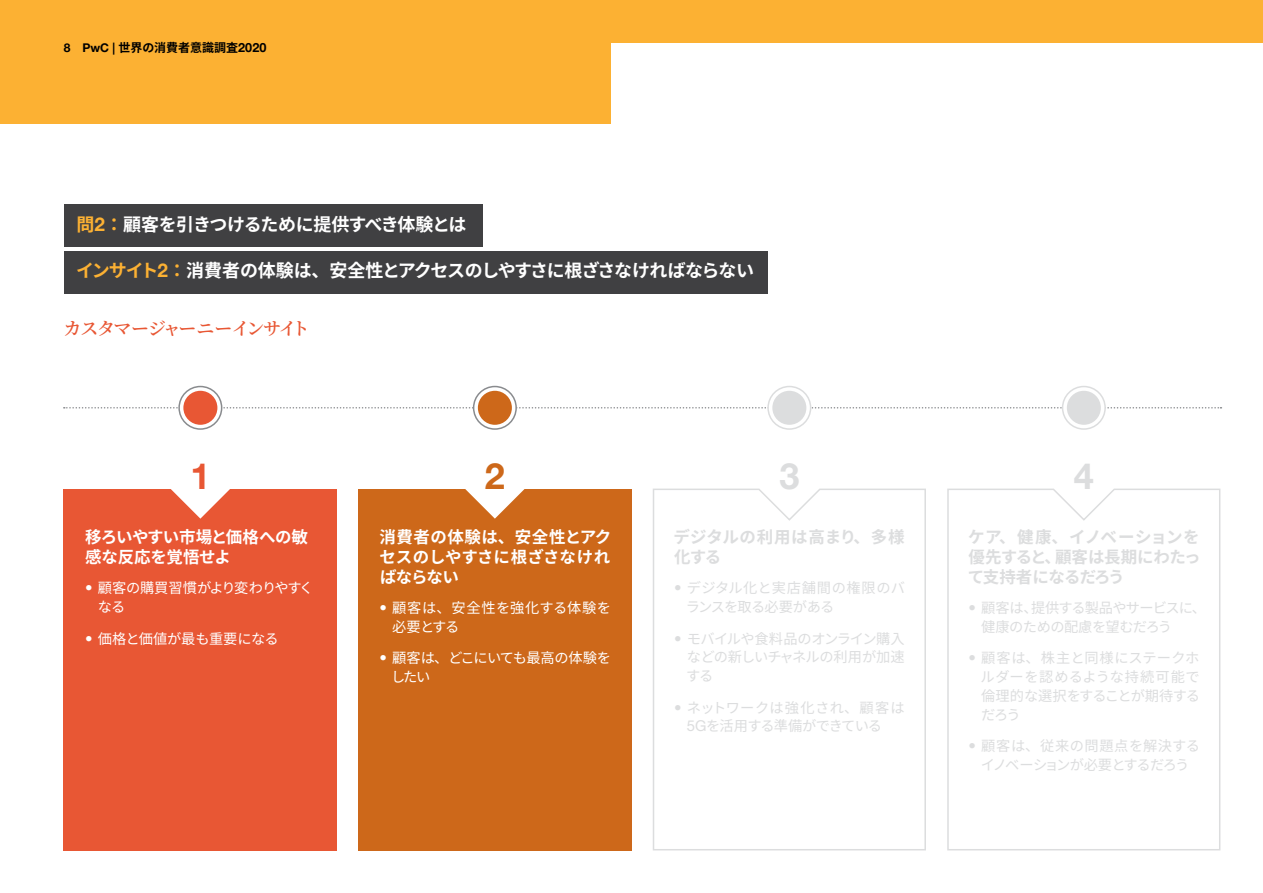
<style>
.page{position:relative;width:1263px;height:893px;background:#fff}
.page>*{position:absolute;margin:0;border:0;box-sizing:border-box;transform-origin:0 0}
.t1{font:700 36px "Helvetica Neue LT Pro";color:#dcddde}
.t2{font:700 36px "Helvetica Neue LT Pro";color:#e85734}
.t3{font:700 36px "Helvetica Neue LT Pro";color:#cd681a}
.t4{font:700 18px "Noto Sans CJ Kjp";letter-spacing:-.05em;color:#fff}
.t5{font:600 18px "Noto Serif CJ Kjp";letter-spacing:-.07em;color:#e85734}
.t6{font:700 16.5px/19.8px "Noto Sans CJ Kjp";letter-spacing:-.015em;color:#fff}
.t7{font:700 16.5px/19.8px "Noto Sans CJ Kjp";letter-spacing:-.015em;color:#dcddde;text-align:justify}
.t8{font:700 16.5px/19.8px "Noto Sans CJ Kjp";letter-spacing:.015em;color:#dcddde}
.t9{font:14.25px/18.8px "Noto Sans CJ Kjp";letter-spacing:-.025em;color:#dcddde;text-align:justify}
.t10{font:14.25px/18.8px "Noto Sans CJ Kjp";color:#dcddde}
.t11{font:14.25px/18.8px "Noto Sans CJ Kjp";letter-spacing:.02em;color:#fff}
.t12{font:14.25px/18.8px "Noto Sans CJ Kjp";letter-spacing:-.045em;color:#fff}
.t13{font:14.25px/18.8px "Noto Sans CJ Kjp";letter-spacing:-.04em;color:#fff}
.t14{font:14.25px "Noto Sans CJ Kjp";letter-spacing:-.015em;color:#fff}
.t15{font:700 12px "Noto Sans CJ Kjp";color:#000}
.s1{font-family:"Helvetica Neue LT Pro"}
.s2{font-family:"Helvetica Neue LT Pro";font-size:12.6px}
.s3{color:#fcb133}
.s4{font-family:"Helvetica Neue LT Pro";font-size:18.9px;color:#fcb133}
.s5{font-family:"Helvetica Neue LT Pro";font-size:15px}
</style>
<div class="page">
<div style="left:0;top:0;width:610px;height:123px;background:#fcb133"></div>
<div style="left:610px;top:0;width:653px;height:43px;background:#fcb133"></div>
<div style="left:64px;top:204px;width:419px;height:43px;background:#404042"></div>
<div style="left:64px;top:251px;width:703px;height:42px;background:#404042"></div>
<div style="left:64px;top:489px;width:273px;height:361px;background:#e85734"></div>
<div style="left:358px;top:489px;width:273px;height:361px;background:#cd681a"></div>
<svg style="left:171px;top:489px;width:59px;height:30px"></svg>
<svg style="left:465px;top:489px;width:60px;height:30px"></svg>
<svg style="left:64px;top:407px;width:1157px;height:2px"></svg>
<svg style="left:179px;top:386px;width:43px;height:43px"></svg>
<div style="left:178px;top:386px;width:44px;height:44px;border:2px solid #898b8e;border-radius:50%"></div>
<div style="left:183px;top:391px;width:34px;height:34px;background:#e85734;border-radius:50%"></div>
<svg style="left:474px;top:386px;width:42px;height:43px"></svg>
<div style="left:473px;top:386px;width:44px;height:44px;border:2px solid #898b8e;border-radius:50%"></div>
<div style="left:478px;top:391px;width:34px;height:34px;background:#cd681a;border-radius:50%"></div>
<svg style="left:768px;top:386px;width:43px;height:43px"></svg>
<div style="left:767px;top:386px;width:44px;height:44px;border:2px solid #dcddde;border-radius:50%"></div>
<div style="left:772px;top:391px;width:34px;height:34px;background:#dcddde;border-radius:50%"></div>
<svg style="left:1062px;top:386px;width:43px;height:43px"></svg>
<div style="left:1062px;top:386px;width:44px;height:44px;border:2px solid #dcddde;border-radius:50%"></div>
<div style="left:1067px;top:391px;width:34px;height:34px;background:#dcddde;border-radius:50%"></div>
<svg style="left:653px;top:488px;width:273px;height:363px"></svg>
<svg style="left:947px;top:488px;width:274px;height:363px"></svg>
<p class="t15" style="left:64px;top:41px;width:204px"><span class="s1">8 PwC |</span> 世界の消費者意識調査<span class="s2">2020</span></p>
<p class="t4" style="left:77px;top:214px;width:391px"><span class="s3">問</span><span class="s4">2</span><span class="s3">：</span>顧客を引きつけるために提供すべき体験とは</p>
<p class="t4" style="left:76px;top:261px;width:679px"><span class="s3">インサイト</span><span class="s4">2</span><span class="s3">：</span>消費者の体験は、安全性とアクセスのしやすさに根ざさなければならない</p>
<p class="t5" style="left:63px;top:318px;width:248px">カスタマージャーニーインサイト</p>
<h1 class="t2" style="left:190px;top:454px;width:22px">1</h1>
<h1 class="t3" style="left:485px;top:454px;width:22px">2</h1>
<p class="t6" style="left:85px;top:527px;width:224px">移ろいやすい市場と価格への敏感な反応を覚悟せよ</p>
<p class="t13" style="left:98px;top:579px;width:217px;text-indent:-13px"><span class="s5">•</span> 顧客の購買習慣がより変わりやすくなる</p>
<p class="t14" style="left:85px;top:630px;width:195px"><span class="s5">•</span> 価格と価値が最も重要になる</p>
<p class="t6" style="left:379px;top:527px;width:233px;text-align:justify">消費者の体験は、安全性とアクセスのしやすさに根ざさなければならない</p>
<p class="t11" style="left:392px;top:599px;width:220px;text-indent:-13px"><span class="s5">•</span> 顧客は、安全性を強化する体験を必要とする</p>
<p class="t12" style="left:391px;top:649px;width:221px;text-indent:-12px"><span class="s5">•</span> 顧客は、どこにいても最高の体験をしたい</p>
<h1 class="t1" style="left:779px;top:454px;width:22px">3</h1>
<h1 class="t1" style="left:1074px;top:454px;width:22px">4</h1>
<p class="t8" style="left:673px;top:527px;width:233px">デジタルの利用は高まり、多様化する</p>
<p class="t10" style="left:686px;top:579px;width:221px;text-indent:-12px"><span class="s5">•</span> デジタル化と実店舗間の権限のバランスを取る必要がある</p>
<p class="t9" style="left:686px;top:629px;width:220px;text-indent:-12px"><span class="s5">•</span> モバイルや食料品のオンライン購入などの新しいチャネルの利用が加速する</p>
<p class="t9" style="left:687px;top:698px;width:219px;text-indent:-13px"><span class="s5">•</span> ネットワークは強化され、顧客は<br><span class="s5">5G</span>を活用する準備ができている</p>
<p class="t7" style="left:968px;top:527px;width:234px">ケア、健康、イノベーションを優先すると、顧客は長期にわたって支持者になるだろう</p>
<p class="t9" style="left:981px;top:599px;width:226px;text-indent:-13px"><span class="s5">•</span> 顧客は、提供する製品やサービスに、健康のための配慮を望むだろう</p>
<p class="t9" style="left:980px;top:649px;width:221px;text-indent:-12px"><span class="s5">•</span> 顧客は、株主と同様にステークホルダーを認めるような持続可能で倫理的な選択をすることが期待するだろう</p>
<p class="t9" style="left:968px;top:737px;width:233px;text-align:center"><span class="s5">•</span> 顧客は、従来の問題点を解決するイノベーションが必要とするだろう</p>
</div>
